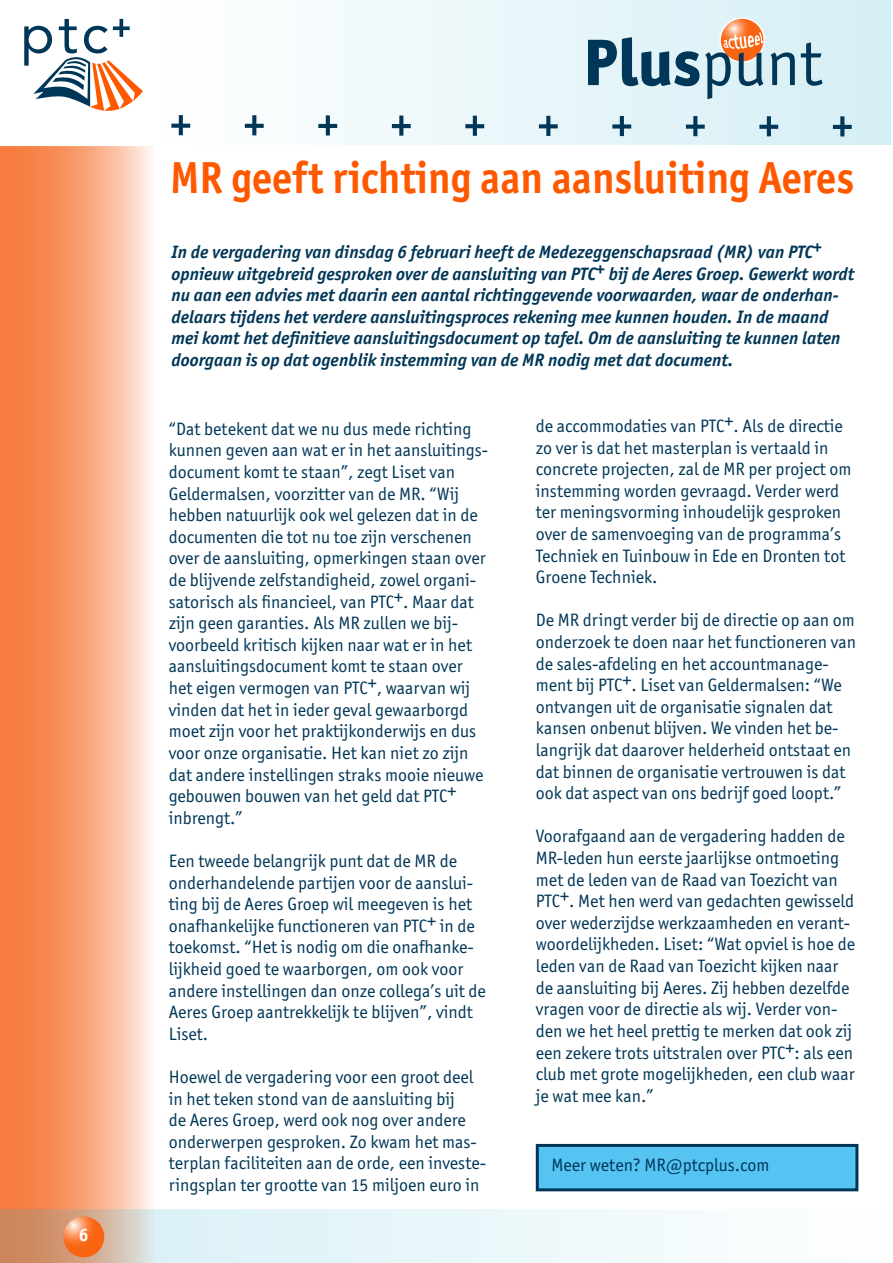
<style>
.page{position:relative;width:893px;height:1263px;background:#fff}
.page>*{position:absolute;margin:0;border:0;box-sizing:border-box;transform-origin:0 0}
.Alineastijl_1{font:700 45px "Officina Sans ITC";color:#ff5900;scale:.93 1}
.Alineastijl_1-2{font:18px/21.6px "Officina Sans ITC";color:#003657}
.Alineastijl_1-3{font:italic 700 18px/21.6px "Officina Sans ITC";color:#003657}
.t1{font:700 18px "Officina Sans ITC";color:#fff}
</style>
<div class="page">
<div style="left:153px;top:0;width:738px;height:145px;background:linear-gradient(to right,#fff,#d5eff5)"></div>
<svg style="left:720px;top:18px;width:44px;height:44px"></svg>
<div style="left:719px;top:17px;width:46px;height:46px;border:2px solid #fff;border-radius:50%"></div>
<svg style="left:171px;top:115px;width:19px;height:20px"></svg>
<svg style="left:245px;top:115px;width:19px;height:20px"></svg>
<svg style="left:318px;top:115px;width:19px;height:21px"></svg>
<svg style="left:392px;top:116px;width:19px;height:20px"></svg>
<svg style="left:465px;top:116px;width:19px;height:20px"></svg>
<svg style="left:539px;top:116px;width:19px;height:20px"></svg>
<svg style="left:612px;top:116px;width:19px;height:20px"></svg>
<svg style="left:686px;top:116px;width:19px;height:20px"></svg>
<svg style="left:759px;top:116px;width:19px;height:20px"></svg>
<svg style="left:833px;top:116px;width:19px;height:20px"></svg>
<svg style="left:0;top:146px;width:152px;height:1063px;background:#f8a176"></svg>
<svg style="left:0;top:1209px;width:684px;height:54px"></svg>
<svg style="left:24px;top:19px;width:119px;height:92px"></svg>
<svg style="left:63px;top:1216px;width:41px;height:41px"></svg>
<div style="left:537px;top:1145px;width:320px;height:45px;background:#55c4f2"></div>
<div style="left:536px;top:1144px;width:322px;height:47px;border:3px solid #003657"></div>
<div style="left:588px;top:36px;width:111px;height:50px;background:#e3f4f8"></div>
<svg style="left:705px;top:32px;width:59px;height:67px;background:#e6d7ca"></svg>
<svg style="left:771px;top:52px;width:24px;height:33px"></svg>
<svg style="left:801px;top:42px;width:21px;height:44px"></svg>
<p class="t1" style="left:79px;top:1223px;width:11px">6</p>
<p class="Alineastijl_1" style="left:170px;top:149px;width:737px">MR geeft richting aan aansluiting Aeres</p>
<p class="Alineastijl_1-3" style="left:171px;top:241px;width:685px">In de vergadering van dinsdag 6 februari heeft de Medezeggenschapsraad (MR) van PTC+ opnieuw uitgebreid gesproken over de aansluiting van PTC+ bij de Aeres Groep. Gewerkt wordt nu aan een advies met daarin een aantal richtinggevende voorwaarden, waar de onderhan&shy;delaars tijdens het verdere aansluitingsproces rekening mee kunnen houden. In de maand mei komt het definitieve aansluitingsdocument op tafel. Om de aansluiting te kunnen laten doorgaan is op dat ogenblik instemming van de MR nodig met dat document.</p>
<p class="Alineastijl_1-2" style="left:169px;top:418px;width:321px">“Dat betekent dat we nu dus mede richting kunnen geven aan wat er in het aansluitings&shy;document komt te staan”, zegt Liset van Geldermalsen, voorzitter van de MR. “Wij hebben natuurlijk ook wel gelezen dat in de documenten die tot nu toe zijn verschenen over de aansluiting, opmerkingen staan over de blijvende zelfstandigheid, zowel organi&shy;satorisch als financieel, van PTC+. Maar dat zijn geen garanties. Als MR zullen we bij&shy;voorbeeld kritisch kijken naar wat er in het aansluitingsdocument komt te staan over het eigen vermogen van PTC+, waarvan wij vinden dat het in ieder geval gewaarborgd moet zijn voor het praktijkonderwijs en dus voor onze organisatie. Het kan niet zo zijn dat andere instellingen straks mooie nieuwe gebouwen bouwen van het geld dat PTC+ inbrengt.”</p>
<p class="Alineastijl_1-2" style="left:169px;top:850px;width:319px">Een tweede belangrijk punt dat de MR de onderhandelende partijen voor de aanslui&shy;ting bij de Aeres Groep wil meegeven is het onafhankelijke functioneren van PTC+ in de toekomst. “Het is nodig om die onafhanke&shy;lijkheid goed te waarborgen, om ook voor andere instellingen dan onze collega’s uit de Aeres Groep aantrekkelijk te blijven”, vindt Liset.</p>
<p class="Alineastijl_1-2" style="left:169px;top:1066px;width:319px">Hoewel de vergadering voor een groot deel in het teken stond van de aansluiting bij<br>de Aeres Groep, werd ook nog over andere onderwerpen gesproken. Zo kwam het mas&shy;terplan faciliteiten aan de orde, een investe&shy;ringsplan ter grootte van 15 miljoen euro in</p>
<p class="Alineastijl_1-2" style="left:536px;top:415px;width:317px">de accommodaties van PTC+. Als de directie zo ver is dat het masterplan is vertaald in concrete projecten, zal de MR per project om instemming worden gevraagd. Verder werd ter meningsvorming inhoudelijk gesproken over de samenvoeging van de programma’s Techniek en Tuinbouw in Ede en Dronten tot Groene Techniek.</p>
<p class="Alineastijl_1-2" style="left:536px;top:609px;width:322px">De MR dringt verder bij de directie op aan om onderzoek te doen naar het functioneren van de sales-afdeling en het accountmanage&shy;ment bij PTC+. Liset van Geldermalsen: “We ontvangen uit de organisatie signalen dat kansen onbenut blijven. We vinden het be&shy;langrijk dat daarover helderheid ontstaat en dat binnen de organisatie vertrouwen is dat ook dat aspect van ons bedrijf goed loopt.”</p>
<p class="Alineastijl_1-2" style="left:536px;top:825px;width:321px">Voorafgaand aan de vergadering hadden de MR-leden hun eerste jaarlijkse ontmoeting met de leden van de Raad van Toezicht van PTC+. Met hen werd van gedachten gewisseld over wederzijdse werkzaamheden en verant&shy;woordelijkheden. Liset: “Wat opviel is hoe de leden van de Raad van Toezicht kijken naar de aansluiting bij Aeres. Zij hebben dezelfde vragen voor de directie als wij. Verder von&shy;den we het heel prettig te merken dat ook zij een zekere trots uitstralen over PTC+: als een club met grote mogelijkheden, een club waar je wat mee kan.”</p>
<p class="Alineastijl_1-2" style="left:551px;top:1154px;width:220px">Meer weten? MR@ptcplus.com</p>
</div>
